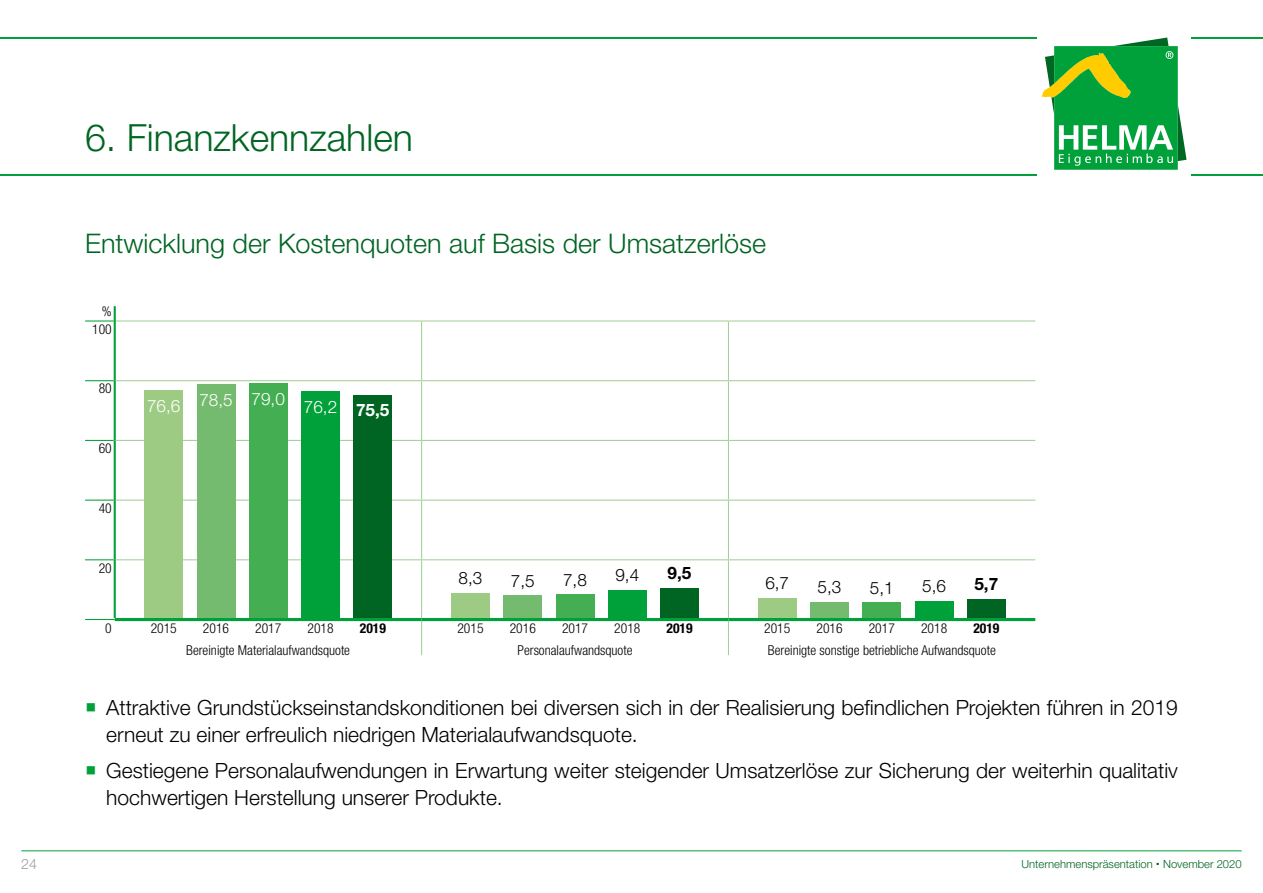
<style>
.page{position:relative;width:1263px;height:893px;background:#fff}
.page>*{position:absolute;margin:0;border:0;box-sizing:border-box;transform-origin:0 0}
.t1{font:300 37.5px "Helvetica Neue LT Std";color:#006523}
.t2{font:300 27px "Helvetica Neue LT Std";color:#006523}
.t3{font:300 21px/27px "Helvetica Neue LT Std";color:#000}
.t4{font:300 17.1px "Helvetica Neue LT Std";color:#000}
.t5{font:300 17.1px "Helvetica Neue LT Std";color:#fff}
.t6{font:700 17.1px "Helvetica Neue LT Std";color:#000}
.t7{font:700 17.1px "Helvetica Neue LT Std";color:#fff}
.t8{font:300 14.25px "Helvetica Neue LT Std";color:#9d9d9c}
.t9{font:300 condensed 13.65px/17.9px "Helvetica Neue LT Std";color:#000;text-align:right}
.t10{font:700 condensed 13.65px "Helvetica Neue LT Std";color:#000}
.t11{font:300 11.25px "Helvetica Neue LT Std";color:#006523}
</style>
<div class="page">
<hr style="left:21px;top:850px;width:1221px;height:1px;background:#00a13a">
<hr style="left:0;top:174px;width:1263px;height:1px;background:#00a13a">
<hr style="left:0;top:38px;width:1263px;height:1px;background:#00a13a">
<div style="left:1038px;top:0;width:153px;height:234px;background:#fff"></div>
<svg style="left:1042px;top:38px;width:144px;height:132px"></svg>
<svg style="left:114px;top:306px;width:2px;height:15px"></svg>
<hr style="left:85px;top:320px;width:29px;height:2px;background:#00a13a">
<svg style="left:85px;top:380px;width:29px;height:1px"></svg>
<svg style="left:85px;top:440px;width:29px;height:1px"></svg>
<hr style="left:114px;top:321px;width:2px;height:60px;background:#00a13a">
<hr style="left:114px;top:381px;width:2px;height:59px;background:#00a13a">
<hr style="left:114px;top:440px;width:2px;height:60px;background:#00a13a">
<hr style="left:116px;top:320px;width:306px;height:2px;background:#a3cf9a">
<hr style="left:116px;top:380px;width:306px;height:1px;background:#a3cf9a">
<hr style="left:116px;top:440px;width:306px;height:1px;background:#a3cf9a">
<hr style="left:421px;top:322px;width:1px;height:58px;background:#a3cf9a">
<hr style="left:421px;top:381px;width:1px;height:59px;background:#a3cf9a">
<hr style="left:421px;top:441px;width:1px;height:59px;background:#a3cf9a">
<hr style="left:422px;top:320px;width:306px;height:2px;background:#a3cf9a">
<hr style="left:422px;top:380px;width:306px;height:1px;background:#a3cf9a">
<hr style="left:422px;top:440px;width:306px;height:1px;background:#a3cf9a">
<hr style="left:728px;top:322px;width:1px;height:58px;background:#a3cf9a">
<hr style="left:728px;top:381px;width:1px;height:59px;background:#a3cf9a">
<hr style="left:728px;top:441px;width:1px;height:59px;background:#a3cf9a">
<hr style="left:728px;top:320px;width:307px;height:2px;background:#a3cf9a">
<hr style="left:728px;top:380px;width:307px;height:1px;background:#a3cf9a">
<hr style="left:728px;top:440px;width:307px;height:1px;background:#a3cf9a">
<svg style="left:85px;top:500px;width:29px;height:1px"></svg>
<hr style="left:114px;top:500px;width:2px;height:60px;background:#00a13a">
<hr style="left:116px;top:500px;width:306px;height:1px;background:#a3cf9a">
<hr style="left:421px;top:501px;width:1px;height:58px;background:#a3cf9a">
<hr style="left:422px;top:500px;width:306px;height:1px;background:#a3cf9a">
<hr style="left:728px;top:501px;width:1px;height:58px;background:#a3cf9a">
<hr style="left:728px;top:500px;width:307px;height:1px;background:#a3cf9a">
<svg style="left:85px;top:559px;width:29px;height:1px"></svg>
<hr style="left:114px;top:560px;width:2px;height:58px;background:#00a13a">
<hr style="left:116px;top:559px;width:306px;height:1px;background:#a3cf9a">
<hr style="left:421px;top:560px;width:1px;height:58px;background:#a3cf9a">
<hr style="left:422px;top:559px;width:306px;height:1px;background:#a3cf9a">
<hr style="left:728px;top:560px;width:1px;height:58px;background:#a3cf9a">
<hr style="left:728px;top:559px;width:307px;height:1px;background:#a3cf9a">
<hr style="left:85px;top:619px;width:30px;height:1px;background:#00a13a">
<hr style="left:115px;top:618px;width:307px;height:3px;background:#00a13a">
<hr style="left:422px;top:618px;width:306px;height:3px;background:#00a13a">
<hr style="left:728px;top:618px;width:307px;height:3px;background:#00a13a">
<svg style="left:421px;top:621px;width:1px;height:34px"></svg>
<svg style="left:728px;top:621px;width:1px;height:34px"></svg>
<div style="left:144px;top:390px;width:39px;height:228px;background:#9ecb84"></div>
<div style="left:451px;top:593px;width:39px;height:25px;background:#9ecb84"></div>
<div style="left:758px;top:598px;width:38px;height:20px;background:#9ecb84"></div>
<div style="left:197px;top:385px;width:38px;height:233px;background:#74bb6f"></div>
<div style="left:503px;top:596px;width:39px;height:22px;background:#74bb6f"></div>
<div style="left:810px;top:602px;width:39px;height:16px;background:#74bb6f"></div>
<div style="left:249px;top:383px;width:39px;height:235px;background:#44ae52"></div>
<div style="left:556px;top:595px;width:38px;height:23px;background:#44ae52"></div>
<div style="left:862px;top:603px;width:39px;height:15px;background:#44ae52"></div>
<div style="left:353px;top:395px;width:39px;height:223px;background:#006523"></div>
<div style="left:660px;top:588px;width:39px;height:30px;background:#006523"></div>
<div style="left:967px;top:600px;width:39px;height:18px;background:#006523"></div>
<div style="left:301px;top:392px;width:39px;height:226px;background:#00a13a"></div>
<div style="left:608px;top:590px;width:39px;height:28px;background:#00a13a"></div>
<div style="left:915px;top:601px;width:38px;height:17px;background:#00a13a"></div>
<h1 class="t1" style="left:85px;top:115px;width:329px">6. Finanzkennzahlen</h1>
<p class="t2" style="left:85px;top:227px;width:683px">Entwicklung der Kostenquoten auf Basis der Umsatzerlöse</p>
<p class="t9" style="left:92px;top:302px;width:21px">%<br>100</p>
<p class="t9" style="left:99px;top:380px;width:15px">80</p>
<p class="t9" style="left:99px;top:439px;width:15px">60</p>
<p class="t9" style="left:99px;top:499px;width:15px">40</p>
<p class="t9" style="left:99px;top:559px;width:15px">20</p>
<p class="t9" style="left:105px;top:619px;width:8px">0</p>
<p class="t5" style="left:147px;top:395px;width:35px">76,6</p>
<p class="t5" style="left:199px;top:389px;width:87px">78,5 79,0</p>
<p class="t5" style="left:304px;top:396px;width:35px">76,2</p>
<p class="t7" style="left:356px;top:400px;width:35px">75,5</p>
<p class="t6" style="left:668px;top:562px;width:25px">9,5</p>
<p class="t4" style="left:615px;top:565px;width:25px">9,4</p>
<p class="t4" style="left:459px;top:568px;width:25px">8,3</p>
<p class="t4" style="left:511px;top:570px;width:25px">7,5</p>
<p class="t4" style="left:563px;top:569px;width:25px">7,8</p>
<p class="t4" style="left:765px;top:573px;width:25px">6,7</p>
<p class="t4" style="left:818px;top:577px;width:25px">5,3</p>
<p class="t4" style="left:870px;top:577px;width:25px">5,1</p>
<p class="t4" style="left:922px;top:576px;width:25px">5,6</p>
<p class="t6" style="left:974px;top:574px;width:25px">5,7</p>
<p class="t9" style="left:151px;top:619px;width:28px">2015</p>
<p class="t9" style="left:203px;top:619px;width:28px">2016</p>
<p class="t9" style="left:255px;top:619px;width:28px">2017</p>
<p class="t9" style="left:307px;top:619px;width:28px">2018</p>
<p class="t10" style="left:360px;top:620px;width:28px">2019</p>
<p class="t9" style="left:457px;top:619px;width:28px">2015</p>
<p class="t9" style="left:510px;top:619px;width:28px">2016</p>
<p class="t9" style="left:562px;top:619px;width:28px">2017</p>
<p class="t9" style="left:614px;top:619px;width:28px">2018</p>
<p class="t10" style="left:666px;top:620px;width:28px">2019</p>
<p class="t9" style="left:764px;top:619px;width:28px">2015</p>
<p class="t9" style="left:816px;top:619px;width:28px">2016</p>
<p class="t9" style="left:869px;top:619px;width:28px">2017</p>
<p class="t9" style="left:921px;top:619px;width:28px">2018</p>
<p class="t10" style="left:973px;top:620px;width:28px">2019</p>
<p class="t9" style="left:186px;top:641px;width:165px">Bereinigte Materialaufwandsquote</p>
<p class="t9" style="left:518px;top:641px;width:116px">Personalaufwandsquote</p>
<p class="t9" style="left:768px;top:641px;width:229px">Bereinigte sonstige betriebliche Aufwandsquote</p>
<p class="t3" style="left:106px;top:694px;width:1073px">Attraktive Grundstückseinstandskonditionen bei diversen sich in der Realisierung befindlichen Projekten führen in 2019 erneut zu einer erfreulich niedrigen Materialaufwandsquote.</p>
<p class="t3" style="left:106px;top:756px;width:1073px">Gestiegene Personalaufwendungen in Erwartung weiter steigender Umsatzerlöse zur Sicherung der weiterhin qualitativ hochwertigen Herstellung unserer Produkte.</p>
<p class="t8" style="left:21px;top:855px;width:17px">24</p>
<p class="t11" style="left:1021px;top:857px;width:222px">Unternehmenspräsentation November 2020</p>
</div>
